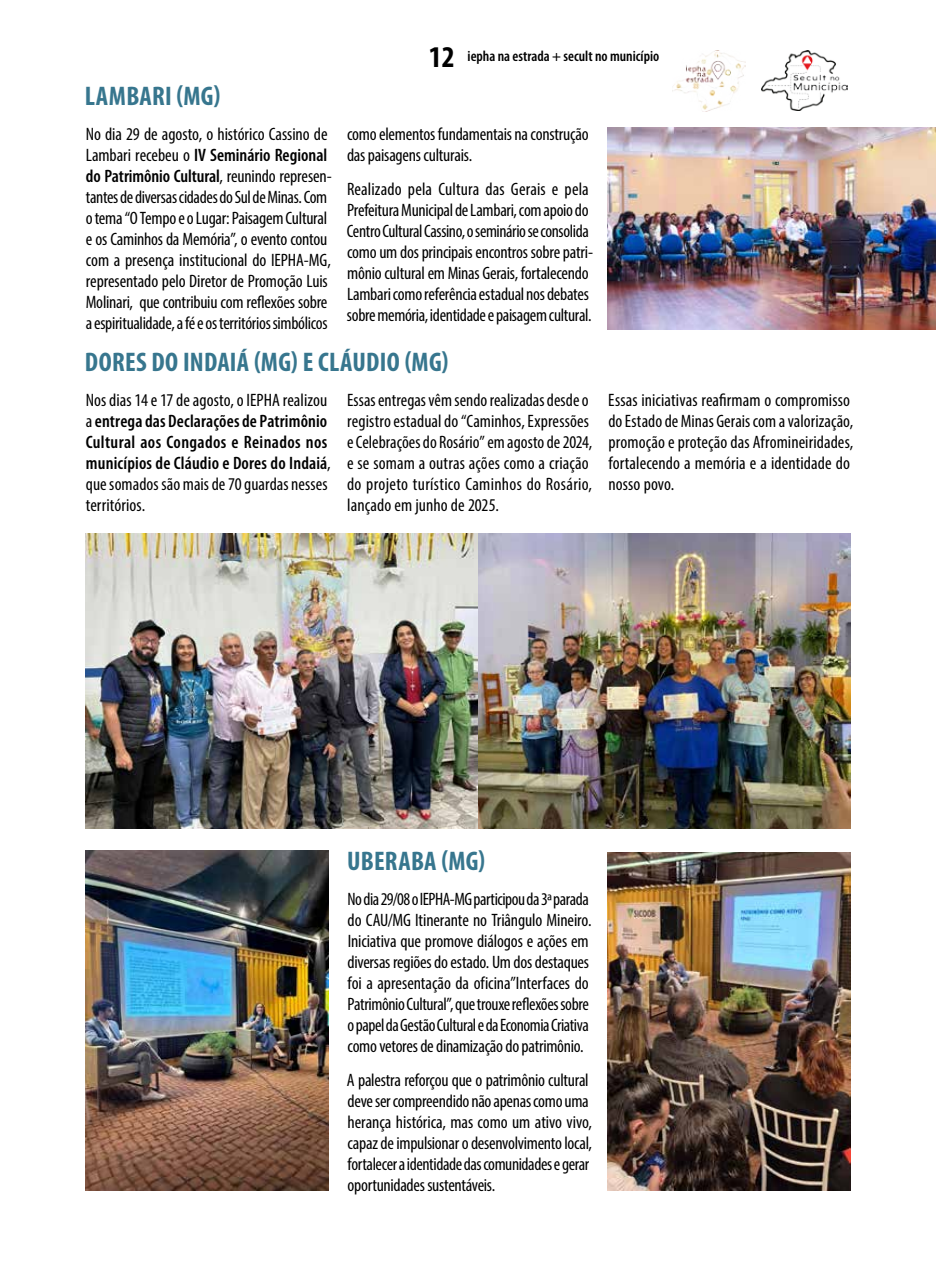
<style>
.page{position:relative;width:936px;height:1276px;background:#fff}
.page>*{position:absolute;margin:0;border:0;box-sizing:border-box;transform-origin:0 0}
.t1{font:700 condensed 27px "Myriad Pro";letter-spacing:.01em;color:#37768e}
.t2{font:condensed 18px/21px "Myriad Pro";letter-spacing:-.01em;color:#000}
.t3{font:600 condensed 18px/21px "Myriad Pro";letter-spacing:.01em;color:#000}
.t4{font:600 condensed 15px "Myriad Pro";color:#000}
.s1{font-weight:700;font-size:30.3px}
.s2{font-weight:600}
.s3{font-weight:400}
</style>
<div class="page">
<img style="left:761px;top:50px;width:86px;height:61px">
<img style="left:672px;top:50px;width:73px;height:61px">
<img style="left:607px;top:128px;width:328px;height:201px">
<img style="left:85px;top:534px;width:765px;height:295px">
<img style="left:85px;top:850px;width:243px;height:341px">
<img style="left:607px;top:852px;width:243px;height:339px">
<p class="t4" style="left:429px;top:47px;width:232px"><span class="s1">12</span> iepha na estrada + secult no município</p>
<h1 class="t1" style="left:85px;top:79px;width:137px">LAMBARI (MG)</h1>
<p class="t2" style="left:86px;top:123px;width:247px">No dia 29 de agosto, o histórico Cassino de Lambari recebeu o <span class="s2">IV Seminário Regional do Patrimônio Cultural</span>, reunindo represen&shy;tantes de diversas cidades do Sul de Minas. Com o tema “O Tempo e o Lugar: Paisagem Cultural e os Caminhos da Memória”, o evento contou com a presença institucional do IEPHA-MG, representado pelo Diretor de Promoção Luis Molinari, que contribuiu com reflexões sobre a espiritualidade, a fé e os territórios simbólicos</p>
<p class="t2" style="left:347px;top:123px;width:243px">como elementos fundamentais na construção das paisagens culturais.</p>
<p class="t2" style="left:347px;top:178px;width:248px">Realizado pela Cultura das Gerais e pela Prefeitura Municipal de Lambari, com apoio do Centro Cultural Cassino, o seminário se consolida como um dos principais encontros sobre patri&shy;mônio cultural em Minas Gerais, fortalecendo Lambari como referência estadual nos debates sobre memória, identidade e paisagem cultural.</p>
<h1 class="t1" style="left:85px;top:345px;width:365px">DORES DO INDAIÁ (MG) E CLÁUDIO (MG)</h1>
<p class="t3" style="left:86px;top:389px;width:246px"><span class="s3">Nos dias 14 e 17 de agosto, o IEPHA realizou a</span> entrega das Declarações de Patrimônio Cultural aos Congados e Reinados nos municípios de Cláudio e Dores do Indaiá<span class="s3">, que somados são mais de 70 guardas nesses territórios.</span></p>
<p class="t2" style="left:347px;top:389px;width:246px">Essas entregas vêm sendo realizadas desde o registro estadual do “Caminhos, Expressões e Celebrações do Rosário” em agosto de 2024, e se somam a outras ações como a criação do projeto turístico Caminhos do Rosário, lançado em junho de 2025.</p>
<p class="t2" style="left:608px;top:389px;width:246px">Essas iniciativas reafirmam o compromisso do Estado de Minas Gerais com a valorização, promoção e proteção das Afromineiridades, fortalecendo a memória e a identidade do nosso povo.</p>
<h1 class="t1" style="left:347px;top:844px;width:140px">UBERABA (MG)</h1>
<p class="t2" style="left:347px;top:888px;width:246px">No dia 29/08 o IEPHA-MG participou da 3ª parada do CAU/MG Itinerante no Triângulo Mineiro.<br>Iniciativa que promove diálogos e ações em diversas regiões do estado. Um dos destaques foi a apresentação da oficina”Interfaces do Patrimônio Cultural”, que trouxe reflexões sobre o papel da Gestão Cultural e da Economia Criativa como vetores de dinamização do patrimônio.</p>
<p class="t2" style="left:347px;top:1069px;width:246px">A palestra reforçou que o patrimônio cultural deve ser compreendido não apenas como uma herança histórica, mas como um ativo vivo, capaz de impulsionar o desenvolvimento local, fortalecer a identidade das comunidades e gerar oportunidades sustentáveis.</p>
</div>
